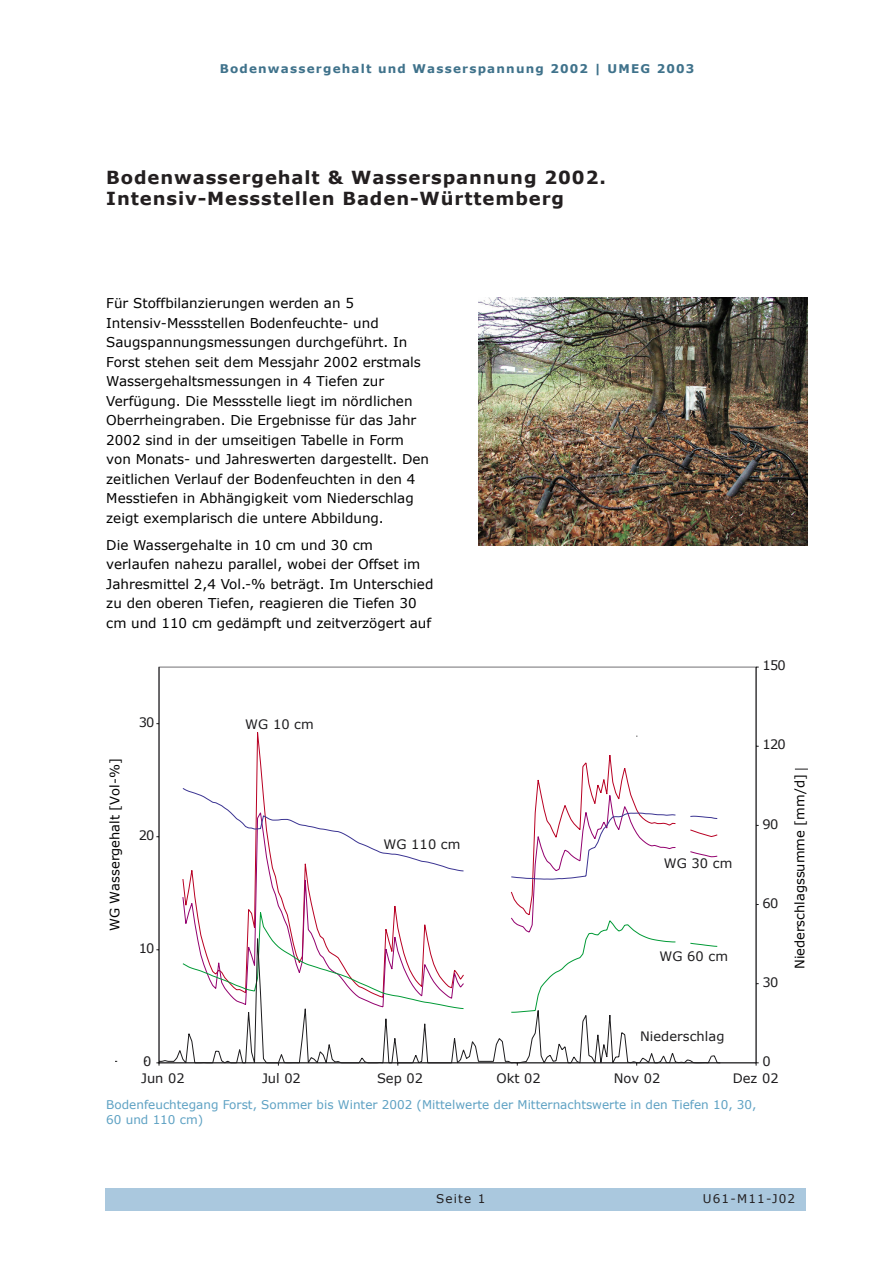
<style>
.page{position:relative;width:893px;height:1263px;background:#fff}
.page>*{position:absolute;margin:0;border:0;box-sizing:border-box;transform-origin:0 0}
.Überschrift{font:700 18px/21.6px "Verdana";letter-spacing:.05em;color:#231f20}
.t1{font:13.5px/19.5px "Verdana";color:#000}
.t2{font:13.05px "Verdana";color:#1d1c1e}
.t3{font:13.05px "Verdana";color:#000}
.Zusammenfassung{font:12px/15px "Verdana";color:#5da1c3}
.t4{font:700 12px "Verdana";letter-spacing:.1em;color:#3f728b}
.t5{font:12px "Verdana";letter-spacing:.1em;color:#231f20}
</style>
<div class="page">
<div style="left:105px;top:1188px;width:701px;height:22px;background:#aac8de"></div>
<hr style="left:159px;top:667px;width:1px;height:396px;background:#1d1c1e">
<hr style="left:159px;top:1062px;width:597px;height:1px;background:#1d1c1e">
<svg style="left:182px;top:880px;width:353px;height:32px"></svg>
<svg style="left:184px;top:912px;width:534px;height:35px"></svg>
<svg style="left:182px;top:787px;width:536px;height:93px"></svg>
<hr style="left:756px;top:667px;width:1px;height:396px;background:#1d1c1e">
<svg style="left:116px;top:938px;width:596px;height:126px"></svg>
<svg style="left:710px;top:1055px;width:11px;height:9px"></svg>
<svg style="left:795px;top:769px;width:13px;height:1px"></svg>
<img style="left:478px;top:298px;width:330px;height:247px">
<p class="t4" style="left:220px;top:61px;width:476px">Bodenwassergehalt und Wasserspannung 2002 | UMEG 2003</p>
<p class="Überschrift" style="left:106px;top:166px;width:501px">Bodenwassergehalt &amp; Wasserspannung 2002.<br>Intensiv-Messstellen Baden-Württemberg</p>
<p class="t1" style="left:106px;top:293px;width:324px">Für Stoffbilanzierungen werden an 5<br>Intensiv-Messstellen Bodenfeuchte- und Saugspannungsmessungen durchgeführt. In Forst stehen seit dem Messjahr 2002 erstmals Wassergehaltsmessungen in 4 Tiefen zur Verfügung. Die Messstelle liegt im nördlichen Oberrheingraben. Die Ergebnisse für das Jahr 2002 sind in der umseitigen Tabelle in Form von Monats- und Jahreswerten dargestellt. Den zeitlichen Verlauf der Bodenfeuchten in den 4<br>Messtiefen in Abhängigkeit vom Niederschlag zeigt exemplarisch die untere Abbildung.</p>
<p class="t1" style="left:106px;top:534px;width:329px">Die Wassergehalte in 10 cm und 30 cm verlaufen nahezu parallel, wobei der Offset im Jahresmittel 2,4 Vol.-% beträgt. Im Unterschied zu den oberen Tiefen, reagieren die Tiefen 30 cm und 110 cm gedämpft und zeitverzögert auf</p>
<p class="t2" style="left:762px;top:657px;width:25px">150</p>
<p class="t3" style="left:106px;top:931px;width:174px;rotate:-90deg">WG Wassergehalt [Vol-%]</p>
<p class="t2" style="left:139px;top:714px;width:17px">30</p>
<p class="t2" style="left:139px;top:827px;width:17px">20</p>
<p class="t2" style="left:139px;top:940px;width:17px">10</p>
<p class="t2" style="left:245px;top:716px;width:70px">WG 10 cm</p>
<p class="t2" style="left:384px;top:836px;width:78px">WG 110 cm</p>
<p class="t2" style="left:664px;top:855px;width:70px">WG 30 cm</p>
<p class="t2" style="left:659px;top:948px;width:70px">WG 60 cm</p>
<p class="t2" style="left:762px;top:736px;width:25px">120</p>
<p class="t2" style="left:762px;top:815px;width:17px">90</p>
<p class="t2" style="left:762px;top:894px;width:17px">60</p>
<p class="t2" style="left:762px;top:974px;width:17px">30</p>
<p class="t3" style="left:791px;top:969px;width:196px;rotate:-90deg">Niederschlagssumme [mm/d]</p>
<p class="t2" style="left:143px;top:1053px;width:10px">0</p>
<p class="t2" style="left:141px;top:1069px;width:45px">Jun 02</p>
<p class="t2" style="left:640px;top:1028px;width:86px">Niederschlag</p>
<p class="t2" style="left:762px;top:1053px;width:10px">0</p>
<p class="t2" style="left:262px;top:1069px;width:40px">Jul 02</p>
<p class="t2" style="left:377px;top:1069px;width:47px">Sep 02</p>
<p class="t2" style="left:496px;top:1069px;width:46px">Okt 02</p>
<p class="t2" style="left:614px;top:1069px;width:48px">Nov 02</p>
<p class="t2" style="left:733px;top:1069px;width:47px">Dez 02</p>
<p class="Zusammenfassung" style="left:106px;top:1097px;width:652px">Bodenfeuchtegang Forst, Sommer bis Winter 2002 (Mittelwerte der Mitternachtswerte in den Tiefen 10, 30,<br>60 und 110 cm)</p>
<p class="t5" style="left:436px;top:1191px;width:51px">Seite 1</p>
<p class="t5" style="left:703px;top:1191px;width:94px">U61-M11-J02</p>
</div>
